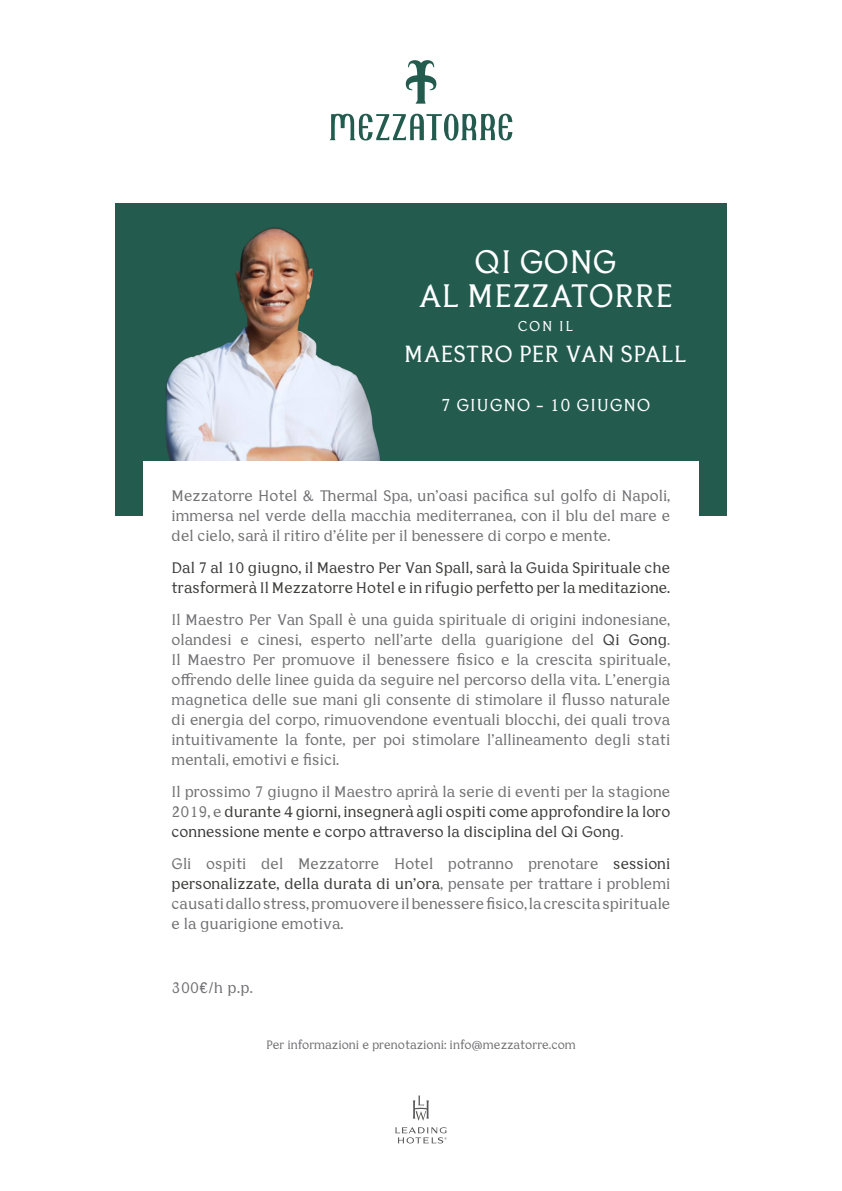
<style>
.page{position:relative;width:842px;height:1191px;background:#fff}
.page>*{position:absolute;margin:0;border:0;box-sizing:border-box;transform-origin:0 0}
.t1{font:32px/34px "Bianco Serif";color:#fff;text-align:center}
.t2{font:23px "Bianco Serif";color:#fff}
.t3{font:17px "Bianco Serif";letter-spacing:.05em;color:#fff}
.t4{font:15px/20px "Bianco Serif";color:#717073;text-align:justify}
.t5{font:15px/20px "Bianco Serif";color:#3c3c3b}
.t6{font:14px "Bianco Serif";color:#fff}
.t7{font:12px "Bianco Serif";color:#717073}
.s1{color:#3c3c3b}
.s2{color:#717073}
</style>
<div class="page">
<div style="left:115px;top:203px;width:612px;height:313px;background:#235c4f"></div>
<img style="left:165px;top:227px;width:215px;height:234px">
<div style="left:143px;top:461px;width:556px;height:634px;background:#fff"></div>
<svg style="left:413px;top:1095px;width:16px;height:25px"></svg>
<svg style="left:395px;top:1127px;width:52px;height:16px"></svg>
<svg style="left:405px;top:60px;width:32px;height:44px"></svg>
<svg style="left:330px;top:114px;width:182px;height:27px"></svg>
<h1 class="t1" style="left:418px;top:245px;width:256px">QI GONG<br>AL MEZZATORRE</h1>
<p class="t6" style="left:518px;top:317px;width:57px">CON IL</p>
<h2 class="t2" style="left:404px;top:340px;width:284px">MAESTRO PER VAN SPALL</h2>
<p class="t3" style="left:441px;top:395px;width:211px">7 GIUGNO - 10 GIUGNO</p>
<p class="t4" style="left:172px;top:485px;width:500px">Mezzatorre Hotel &amp; Thermal Spa, un’oasi pacifica sul golfo di Napoli, immersa nel verde della macchia mediterranea, con il blu del mare e del cielo, sarà il ritiro d’élite per il benessere di corpo e mente.</p>
<p class="t5" style="left:172px;top:557px;width:500px">Dal 7 al 10 giugno, il Maestro Per Van Spall, sarà la Guida Spirituale che trasformerà Il Mezzatorre Hotel e in rifugio perfetto per la meditazione.</p>
<p class="t4" style="left:172px;top:610px;width:500px">Il Maestro Per Van Spall è una guida spirituale di origini indonesiane, olandesi e cinesi, esperto nell’arte della guarigione del <span class="s1">Qi Gong</span>.<br>Il Maestro Per promuove il benessere fisico e la crescita spirituale, offrendo delle linee guida da seguire nel percorso della vita. L’energia magnetica delle sue mani gli consente di stimolare il flusso naturale di energia del corpo, rimuovendone eventuali blocchi, dei quali trova intuitivamente la fonte, per poi stimolare l’allineamento degli stati mentali, emotivi e fisici.</p>
<p class="t5" style="left:172px;top:782px;width:500px;text-align:justify"><span class="s2">Il prossimo 7 giugno il Maestro aprirà la serie di eventi per la stagione 2019, e</span> durante 4 giorni, insegnerà agli ospiti come approfondire la loro connessione mente e corpo attraverso la disciplina del Qi Gong<span class="s2">.</span></p>
<p class="t4" style="left:172px;top:854px;width:500px">Gli ospiti del Mezzatorre Hotel potranno prenotare <span class="s1">sessioni personalizzate, della durata di un’ora</span>, pensate per trattare i problemi causati dallo stress, promuovere il benessere fisico, la crescita spirituale e la guarigione emotiva.</p>
<p class="t4" style="left:172px;top:978px;width:83px">300€/h p.p.</p>
<p class="t7" style="left:266px;top:1038px;width:311px">Per informazioni e prenotazioni: info@mezzatorre.com</p>
</div>
